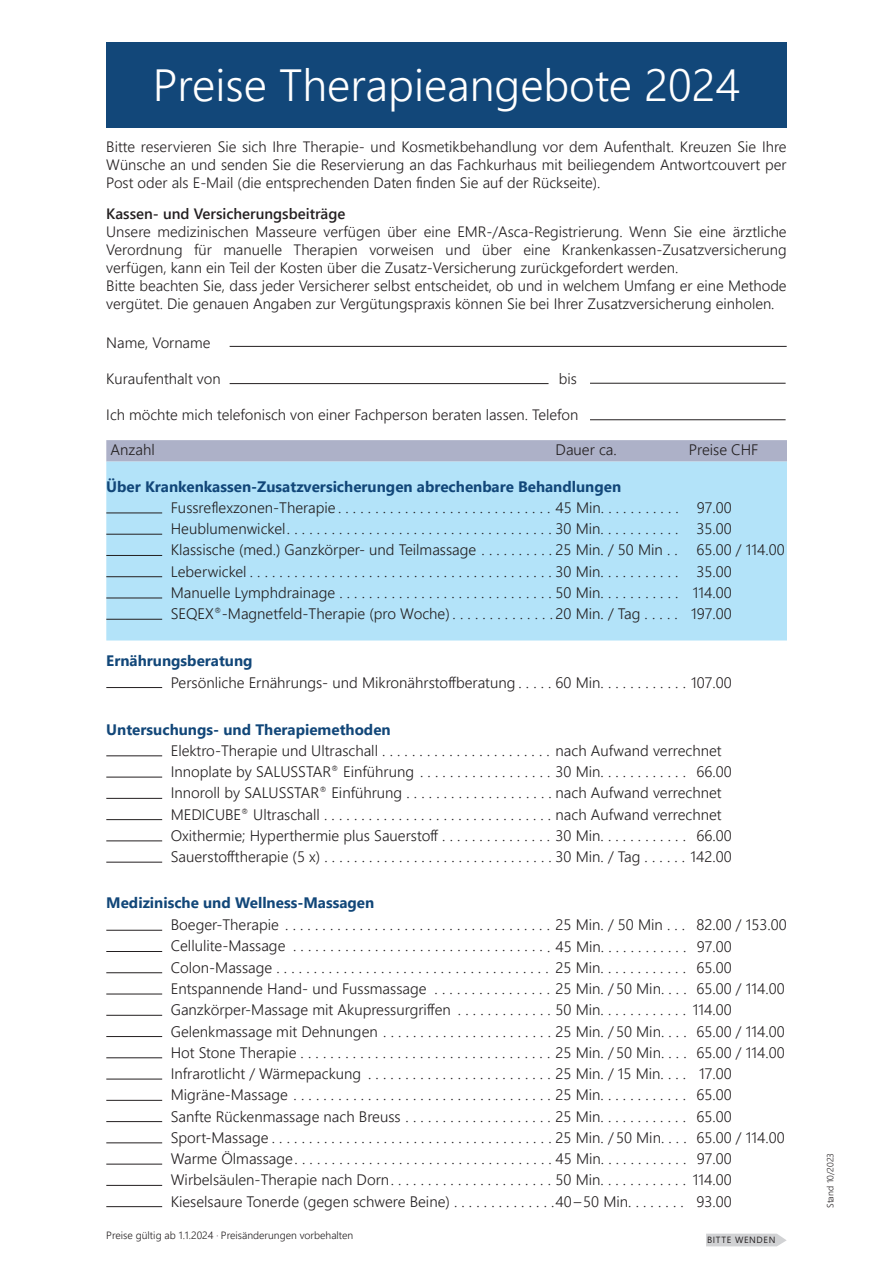
<style>
.page{position:relative;width:893px;height:1263px;background:#fff}
.page>*{position:absolute;margin:0;border:0;box-sizing:border-box;transform-origin:0 0}
.t1{font:300 45px "Segoe UI";color:#fff}
.t2{font:300 15.15px/21.3px "Segoe UI";color:#231f20}
.t3{font:700 15.15px "Segoe UI";color:#124779}
.t4{font:300 15px/18px "Segoe UI";color:#231f20;text-align:justify}
.t5{font:600 15px "Segoe UI";color:#231f20}
.t6{font:300 10.5px "Segoe UI";color:#231f20}
.t7{font:300 9px "Segoe UI";color:#231f20}
.t8{font:9px "Segoe UI";letter-spacing:.07em;color:#231f20}
.s1{font-weight:700;color:#124779}
.s2{font-size:15px}
.s3{font-size:9px}
</style>
<div class="page">
<div style="left:106px;top:43px;width:681px;height:85px;background:#124779"></div>
<hr style="left:230px;top:383px;width:319px;height:1px;background:#231f20">
<hr style="left:590px;top:419px;width:196px;height:1px;background:#231f20">
<hr style="left:590px;top:383px;width:196px;height:1px;background:#231f20">
<hr style="left:230px;top:346px;width:557px;height:1px;background:#231f20">
<svg style="left:106px;top:440px;width:681px;height:22px;background:#aeb3c9"></svg>
<div style="left:106px;top:462px;width:681px;height:178px;background:#b3e3f9"></div>
<hr style="left:106px;top:512px;width:56px;height:1px;background:#231f20">
<hr style="left:106px;top:534px;width:56px;height:1px;background:#231f20">
<hr style="left:106px;top:555px;width:56px;height:1px;background:#231f20">
<hr style="left:106px;top:576px;width:56px;height:1px;background:#231f20">
<hr style="left:106px;top:598px;width:56px;height:1px;background:#231f20">
<hr style="left:106px;top:687px;width:56px;height:1px;background:#231f20">
<hr style="left:106px;top:755px;width:56px;height:1px;background:#231f20">
<hr style="left:106px;top:777px;width:56px;height:1px;background:#231f20">
<hr style="left:106px;top:798px;width:56px;height:1px;background:#231f20">
<hr style="left:106px;top:819px;width:56px;height:1px;background:#231f20">
<hr style="left:106px;top:930px;width:56px;height:1px;background:#231f20">
<hr style="left:106px;top:951px;width:56px;height:1px;background:#231f20">
<hr style="left:106px;top:972px;width:56px;height:1px;background:#231f20">
<hr style="left:106px;top:994px;width:56px;height:1px;background:#231f20">
<hr style="left:106px;top:1015px;width:56px;height:1px;background:#231f20">
<hr style="left:106px;top:1036px;width:56px;height:1px;background:#231f20">
<hr style="left:106px;top:1057px;width:56px;height:1px;background:#231f20">
<hr style="left:106px;top:1079px;width:56px;height:1px;background:#231f20">
<hr style="left:106px;top:1100px;width:56px;height:1px;background:#231f20">
<hr style="left:106px;top:1121px;width:56px;height:1px;background:#231f20">
<hr style="left:106px;top:1142px;width:56px;height:1px;background:#231f20">
<hr style="left:106px;top:1164px;width:56px;height:1px;background:#231f20">
<hr style="left:106px;top:1185px;width:56px;height:1px;background:#231f20">
<hr style="left:106px;top:1206px;width:56px;height:1px;background:#231f20">
<hr style="left:106px;top:619px;width:56px;height:1px;background:#231f20">
<hr style="left:106px;top:840px;width:56px;height:1px;background:#231f20">
<hr style="left:106px;top:862px;width:56px;height:1px;background:#231f20">
<svg style="left:706px;top:1233px;width:81px;height:13px"></svg>
<h1 class="t1" style="left:153px;top:43px;width:589px">Preise Therapieangebote 2024</h1>
<p class="t4" style="left:106px;top:137px;width:682px">Bitte reservieren Sie sich Ihre Therapie- und Kosmetikbehandlung vor dem Aufenthalt. Kreuzen Sie Ihre Wünsche an und senden Sie die Reservierung an das Fachkurhaus mit beiliegendem Antwortcouvert per Post oder als E-Mail (die entsprechenden Daten finden Sie auf der Rückseite).</p>
<p class="t5" style="left:106px;top:200px;width:241px">Kassen- und Versicherungsbeiträge</p>
<p class="t4" style="left:106px;top:221px;width:682px;text-align:left">Unsere medizinischen Masseure verfügen über eine EMR-/Asca-Registrierung. Wenn Sie eine ärztliche Verordnung für manuelle Therapien vorweisen und über eine Krankenkassen-Zusatzversicherung verfügen, kann ein Teil der Kosten über die Zusatz-Versicherung zurückgefordert werden.<br>Bitte beachten Sie, dass jeder Versicherer selbst entscheidet, ob und in welchem Umfang er eine Methode vergütet. Die genauen Angaben zur Vergütungspraxis können Sie bei Ihrer Zusatzversicherung einholen.</p>
<p class="t4" style="left:106px;top:332px;width:106px">Name, Vorname</p>
<p class="t4" style="left:106px;top:368px;width:116px">Kuraufenthalt von</p>
<p class="t4" style="left:559px;top:368px;width:20px">bis</p>
<p class="t4" style="left:106px;top:404px;width:474px">Ich möchte mich telefonisch von einer Fachperson beraten lassen. Telefon</p>
<p class="t2" style="left:111px;top:438px;width:46px">Anzahl</p>
<p class="t2" style="left:556px;top:438px;width:63px">Dauer ca.</p>
<p class="t2" style="left:689px;top:438px;width:71px">Preise CHF</p>
<p class="t3" style="left:106px;top:472px;width:516px">Über Krankenkassen-Zusatzversicherungen abrechenbare Behandlungen</p>
<p class="t2" style="left:171px;top:495px;width:615px">Fussreflexzonen-Therapie . . . . . . . . . . . . . . . . . . . . . . . . . . . . . 45 Min. . . . . . . . . . . 97.00<br>Heublumenwickel . . . . . . . . . . . . . . . . . . . . . . . . . . . . . . . . . . . . 30 Min. . . . . . . . . . . 35.00<br>Klassische (med.) Ganzkörper- und Teilmassage . . . . . . . . . . 25 Min. / 50 Min . . 65.00 / 114.00<br>Leberwickel . . . . . . . . . . . . . . . . . . . . . . . . . . . . . . . . . . . . . . . . . 30 Min. . . . . . . . . . . 35.00<br>Manuelle Lymphdrainage . . . . . . . . . . . . . . . . . . . . . . . . . . . . . 50 Min. . . . . . . . . . . 114.00<br>SEQEX<sup>®</sup>-Magnetfeld-Therapie (pro Woche) . . . . . . . . . . . . . . 20 Min. / Tag . . . . . 197.00</p>
<p class="t2" style="left:171px;top:649px;width:562px;text-indent:-64px"><span class="s1">Ernährungsberatung<br></span>Persönliche Ernährungs- und Mikronährstoffberatung . . . . <span class="s2">.</span> 60 Min. . . . . . . . . . . . 107.00</p>
<p class="t2" style="left:171px;top:717px;width:562px;text-indent:-64px"><span class="s1">Untersuchungs- und Therapiemethoden<br></span>Elektro-Therapie und Ultraschall . . . . . . . . . . . . . . . . . . . . . . <span class="s2">.</span> nach Aufwand verrechnet Innoplate by SALUSSTAR<sup>®</sup> Einführung . . . . . . . . . . . . . . . . . <span class="s2">.</span> 30 Min. . . . . . . . . . . . 66.00<br>Innoroll by SALUSSTAR<sup>®</sup> Einführung . . . . . . . . . . . . . . . . . . <span class="s2">. .</span> nach Aufwand verrechnet MEDICUBE<sup>®</sup> Ultraschall . . . . . . . . . . . . . . . . . . . . . . . . . . <span class="s2">. . . . .</span> nach Aufwand verrechnet Oxithermie; Hyperthermie plus Sauerstoff . . . . . . . . . . . . . . <span class="s2">.</span> 30 Min. . . . . . . . . . . . 66.00<br>Sauerstofftherapie (5 x) . . . . . . . . . . . . . . . . . . . . . . . . . . . . . . <span class="s2">.</span> 30 Min. / Tag . . . . . . 142.00</p>
<p class="t2" style="left:171px;top:891px;width:617px;text-indent:-64px"><span class="s1">Medizinische und Wellness-Massagen<br></span>Boeger-Therapie . . . . . . . . . . . . . . . . . . . . . . . . . . . . . . . . . . . <span class="s2">.</span> 25 Min. / 50 Min . . . 82.00 / 153.00<br>Cellulite-Massage . . . . . . . . . . . . . . . . . . . . . . . . . . . . . . . . . . <span class="s2">.</span> 45 Min. . . . . . . . . . . . 97.00<br>Colon-Massage . . . . . . . . . . . . . . . . . . . . . . . . . . . . . . . . . . . . <span class="s2">.</span> 25 Min. . . . . . . . . . . . 65.00<br>Entspannende Hand- und Fussmassage . . . . . . . . . . . . . . . <span class="s2">.</span> 25 Min. / 50 Min. . . . 65.00 / 114.00<br>Ganzkörper-Massage mit Akupressurgriffen . . . . . . . . . . . . <span class="s2">.</span> 50 Min. . . . . . . . . . . . 114.00<br>Gelenkmassage mit Dehnungen . . . . . . . . . . . . . . . . . . . . . . <span class="s2">.</span> 25 Min. / 50 Min. . . . 65.00 / 114.00<br>Hot Stone Therapie . . . . . . . . . . . . . . . . . . . . . . . . . . . . . . . . . <span class="s2">.</span> 25 Min. / 50 Min. . . . 65.00 / 114.00<br>Infrarotlicht / Wärmepackung . . . . . . . . . . . . . . . . . . . . . . . . <span class="s2">.</span> 25 Min. / 15 Min. . . . 17.00<br>Migräne-Massage . . . . . . . . . . . . . . . . . . . . . . . . . . . . . . . . . . <span class="s2">.</span> 25 Min. . . . . . . . . . . . 65.00<br>Sanfte Rückenmassage nach Breuss . . . . . . . . . . . . . . . . . . . <span class="s2">.</span> 25 Min. . . . . . . . . . . . 65.00<br>Sport-Massage . . . . . . . . . . . . . . . . . . . . . . . . . . . . . . . . . . . . . <span class="s2">.</span> 25 Min. / 50 Min. . . . 65.00 / 114.00<br>Warme Ölmassage. . . . . . . . . . . . . . . . . . . . . . . . . . . . . . . . . . <span class="s2">.</span> 45 Min. . . . . . . . . . . . 97.00<br>Wirbelsäulen-Therapie nach Dorn. . . . . . . . . . . . . . . . . . . . . . 50 Min. . . . . . . . . . . . 114.00<br>Kieselsaure Tonerde (gegen schwere Beine) . . . . . . . . . . . . . .40–50 Min. . . . . . . . 93.00</p>
<p class="t6" style="left:106px;top:1225px;width:249px">Preise gültig ab 1.1.2024 <span class="s3">·</span> Preisänderungen vorbehalten</p>
<p class="t8" style="left:707px;top:1231px;width:70px">BITTE WENDEN</p>
<p class="t7" style="left:822px;top:1208px;width:56px;rotate:-90deg">Stand 10/2023</p>
</div>
